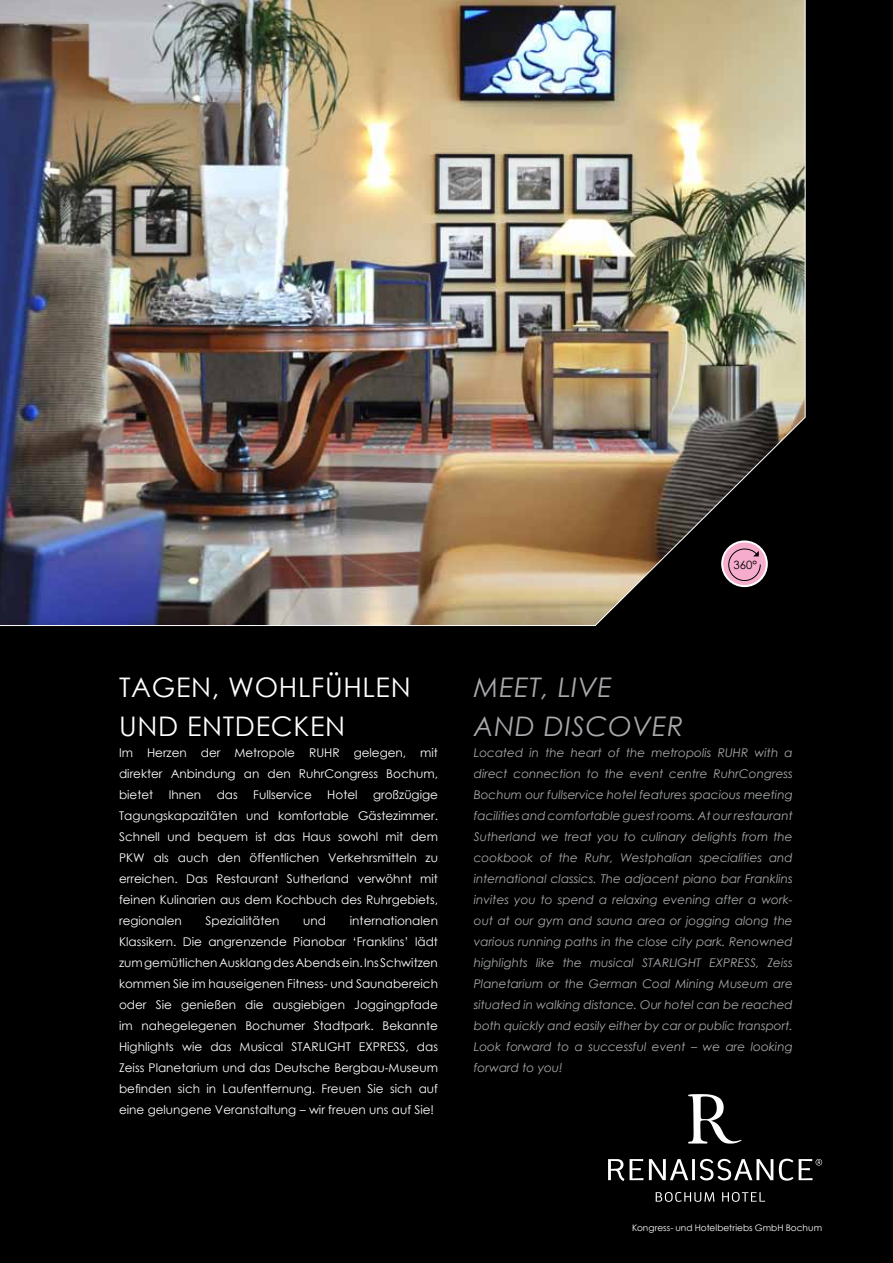
<style>
.page{position:relative;width:893px;height:1263px;background:#000}
.page>*{position:absolute;margin:0;border:0;box-sizing:border-box;transform-origin:0 0}
.t1{font:27px/39px "Century Gothic";letter-spacing:.025em;color:#fff}
.t2{font:italic 27px/39px "Century Gothic";letter-spacing:.025em;color:#a7a9ac}
.t3{font:12px/21px "Century Gothic";color:#fff;text-align:justify}
.t4{font:italic 12px/21px "Century Gothic";color:#a7a9ac;text-align:justify}
.t5{font:11.4px "Century Gothic";color:#000}
.t6{font:9px "Century Gothic";letter-spacing:.01em;color:#fff}
</style>
<div class="page">
<img style="left:0;top:0;width:806px;height:626px">
<svg style="left:608px;top:1159px;width:214px;height:22px"></svg>
<svg style="left:688px;top:1094px;width:54px;height:50px"></svg>
<svg style="left:656px;top:1192px;width:58px;height:10px"></svg>
<svg style="left:722px;top:1192px;width:43px;height:10px"></svg>
<svg style="left:722px;top:541px;width:45px;height:45px"></svg>
<div style="left:721px;top:540px;width:47px;height:47px;border:2px solid #fff;border-radius:50%"></div>
<div style="left:728px;top:548px;width:33px;height:33px;border:1px solid #000;border-radius:50%"></div>
<svg style="left:753px;top:551px;width:10px;height:18px"></svg>
<p class="t5" style="left:733px;top:557px;width:25px">360°</p>
<h1 class="t1" style="left:119px;top:667px;width:293px">tagen, wohlfühlen und entdecken</h1>
<p class="t3" style="left:119px;top:742px;width:320px">Im Herzen der Metropole RUH R gelegen, mit direkter Anbindung an den RuhrCongress Bochum, bietet</p>
<p class="t3" style="left:119px;top:784px;width:320px;text-indent:254px">großzügige Tagungskapazitäten und komfortable Gästezimmer.<br>Schnell und bequem ist das Haus sowohl mit dem PKW</p>
<p class="t3" style="left:169px;top:784px;width:34px">Ihnen</p>
<p class="t3" style="left:217px;top:784px;width:23px">das</p>
<p class="t3" style="left:253px;top:784px;width:60px">Fullservice</p>
<p class="t3" style="left:327px;top:784px;width:32px">H otel</p>
<p class="t3" style="left:119px;top:847px;width:320px;text-indent:35px">als auch den öffentlichen Verkehrsmitteln zu erreichen. Das Restaurant Sutherland verwöhnt mit feinen Kulinarien aus dem Kochbuch des Ruhrgebiets, regionalen</p>
<p class="t3" style="left:119px;top:910px;width:320px;text-indent:231px">internationalen Klassikern. Die angrenzende Pianobar ‘Franklins’ lädt zum gemütlichen Ausklang des Abends ein. Ins Schwitzen kommen Sie im hauseigenen Fitness- und Saunabereich oder Sie genießen die ausgiebigen Joggingpfade im nahegelegenen Bochumer Stadtpark. Bekannte Highlights wie das Musical STARLIGHT</p>
<p class="t3" style="left:206px;top:910px;width:75px">Spezialitäten</p>
<p class="t3" style="left:303px;top:910px;width:24px">und</p>
<p class="t3" style="left:119px;top:1036px;width:320px;text-indent:240px">EXPRESS, das Zeiss Planetarium und das Deutsche Bergbau-Museum befinden sich in Laufentfernung. Freuen Sie sich auf eine gelungene Veranstaltung – wir freuen uns auf Sie!</p>
<h1 class="t2" style="left:474px;top:668px;width:211px">meet, live<br>and discover</h1>
<p class="t4" style="left:474px;top:742px;width:321px">Located in the heart of the metropolis RUHR with a direct connection to the event centre RuhrCongress Bochum our fullservice hotel features spacious meeting facilities and comfortable guest rooms. At our restaurant Sutherland we treat you to culinary delights from the cookbook of the Ruhr, Westphalian specialities and international classics. The adjacent piano bar Franklins invites you to spend a relaxing evening after a work&shy;out at our gym and sauna area or jogging along the various running paths in the close city park. Renowned highlights like the musical STARLI</p>
<p class="t4" style="left:474px;top:952px;width:321px;text-indent:282px">, Zeiss Planetarium or the German Coal Mining Museum are situated in walking distance. Our hotel can be reached both quickly and easily either by car or public transport.<br>Look forward to a successful event – we are looking forward to you!</p>
<p class="t4" style="left:678px;top:952px;width:60px">GHT EXPRESS</p>
<p class="t6" style="left:632px;top:1222px;width:192px">Kongress- und H otelbetriebs GmbH Bochum</p>
</div>
